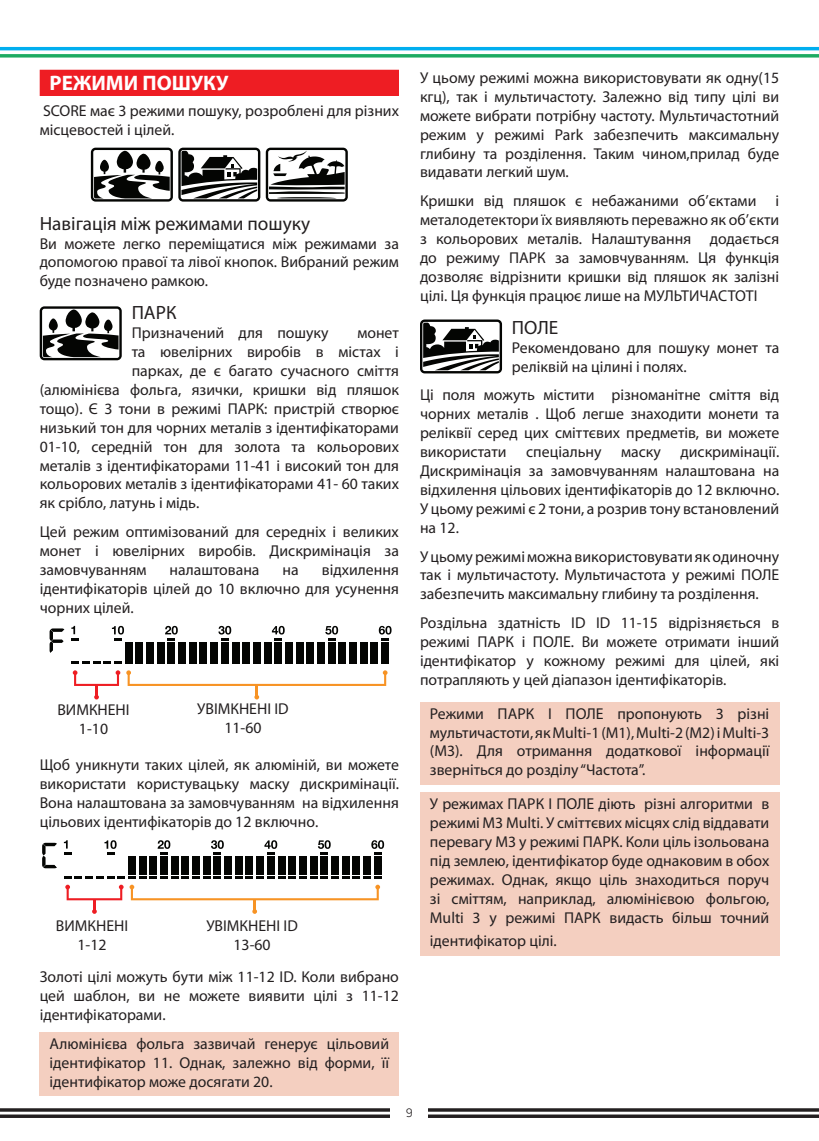
<style>
.page{position:relative;width:819px;height:1141px;background:#fff}
.page>*{position:absolute;margin:0;border:0;box-sizing:border-box;transform-origin:0 0}
.t1{font:700 21px "Myriad Pro";color:#fff}
.t2{font:19.25px "Myriad Pro";color:#231f20}
.t3{font:15.75px/18.9px "Myriad Pro";color:#231f20;text-align:justify}
.t4{font:12.25px "Lintel";color:#231f20}
</style>
<div class="page">
<svg style="left:0;top:47px;width:819px;height:11px"></svg>
<svg style="left:0;top:1108px;width:819px;height:10px"></svg>
<div style="left:390px;top:1107px;width:38px;height:13px;background:#fff"></div>
<div style="left:40px;top:70px;width:359px;height:26px;background:#ee1d23"></div>
<div style="left:40px;top:1032px;width:359px;height:64px;background:#f4cfc0"></div>
<svg style="left:266px;top:148px;width:82px;height:54px"></svg>
<svg style="left:91px;top:148px;width:169px;height:54px"></svg>
<svg style="left:40px;top:306px;width:82px;height:54px"></svg>
<svg style="left:49px;top:626px;width:342px;height:73px"></svg>
<svg style="left:42px;top:840px;width:342px;height:74px"></svg>
<div style="left:420px;top:702px;width:359px;height:82px;background:#f4cfc0"></div>
<div style="left:420px;top:792px;width:359px;height:163px;background:#f4cfc0"></div>
<svg style="left:420px;top:319px;width:82px;height:54px"></svg>
<h1 class="t1" style="left:50px;top:70px;width:180px">РЕЖИМИ ПОШУКУ</h1>
<p class="t3" style="left:40px;top:101px;width:361px">SCORE має 3 режими пошуку, розроблені для різних місцевостей і цілей.</p>
<p class="t2" style="left:40px;top:211px;width:272px">Навігація між режимами пошуку</p>
<p class="t3" style="left:40px;top:234px;width:361px">Ви можете легко переміщатися між режимами за допомогою правої та лівої кнопок. Вибраний режим буде позначено рамкою.</p>
<p class="t2" style="left:132px;top:301px;width:46px">ПАРК</p>
<p class="t3" style="left:132px;top:323px;width:198px">Призначений для пошуку</p>
<p class="t3" style="left:357px;top:323px;width:43px">монет</p>
<p class="t3" style="left:132px;top:342px;width:269px">та ювелірних виробів в містах і</p>
<p class="t3" style="left:132px;top:361px;width:269px">парках, де є багато сучасного сміття</p>
<p class="t3" style="left:40px;top:380px;width:361px">(алюмінієва фольга, язички, кришки від пляшок</p>
<p class="t3" style="left:40px;top:399px;width:361px">тощо). Є 3 тони в режимі ПАРК: пристрій створює</p>
<p class="t3" style="left:40px;top:418px;width:361px">низький тон для чорних металів з ідентифікаторами</p>
<p class="t3" style="left:40px;top:437px;width:361px">01-10, середній тон для золота та кольорових</p>
<p class="t3" style="left:40px;top:456px;width:361px">металів з ідентифікаторами 11-41 і високий тон для</p>
<p class="t3" style="left:40px;top:474px;width:361px">кольорових металів з ідентифікаторами 41- 60 таких</p>
<p class="t3" style="left:40px;top:493px;width:161px">як срібло, латунь і мідь.</p>
<p class="t3" style="left:40px;top:522px;width:361px">Цей режим оптимізований для середніх і великих монет і ювелірних виробів. Дискримінація за замовчуванням</p>
<p class="t3" style="left:40px;top:560px;width:361px;text-indent:282px">відхилення ідентифікаторів цілей до 10 включно для усунення чорних цілей.</p>
<p class="t3" style="left:170px;top:560px;width:91px">налаштована</p>
<p class="t3" style="left:282px;top:560px;width:18px">на</p>
<p class="t3" style="left:57px;top:700px;width:74px;text-align:center">ВИМКНЕНІ<br>1-10</p>
<p class="t3" style="left:197px;top:699px;width:93px;text-align:center">УВІМКНЕНІ ID<br>11-60</p>
<p class="t3" style="left:40px;top:755px;width:361px">Щоб уникнути таких цілей, як алюміній, ви можете використати користувацьку маску дискримінації.<br>Вона налаштована за замовчуванням на відхилення цільових ідентифікаторів до 12 включно.</p>
<p class="t3" style="left:56px;top:916px;width:74px;text-align:center">ВИМКНЕНІ<br>1-12</p>
<p class="t3" style="left:206px;top:916px;width:93px;text-align:center">УВІМКНЕНІ ID<br>13-60</p>
<p class="t3" style="left:40px;top:967px;width:361px">Золоті цілі можуть бути між 11-12 ID. Коли вибрано цей шаблон, ви не можете виявити цілі з 11-12 ідентифікаторами.</p>
<p class="t3" style="left:50px;top:1034px;width:341px">Алюмінієва фольга зазвичай генерує цільовий ідентифікатор 11. Однак, залежно від форми, її ідентифікатор може досягати 20.</p>
<p class="t3" style="left:420px;top:68px;width:361px">У цьому режимі можна використовувати як одну(15 кгц), так і мультичастоту. Залежно від типу цілі ви можете вибрати потрібну частоту. Мультичастотний режим у режимі Park забезпечить максимальну глибину та розділення. Таким чином,прилад буде видавати легкий шум.</p>
<p class="t3" style="left:420px;top:191px;width:361px">Кришки від пляшок є небажаними об’єктами і металодетектори їх виявляють переважно як об’єкти з кольорових металів. Налаштування додається до режиму ПАРК за замовчуванням. Ця функція дозволяє відрізнити кришки від пляшок як залізні цілі. Ця функція працює лише на МУЛЬТИЧАСТОТІ</p>
<p class="t2" style="left:512px;top:315px;width:48px">ПОЛЕ</p>
<p class="t3" style="left:512px;top:338px;width:269px">Рекомендовано для пошуку монет та реліквій на цілині і полях.</p>
<p class="t3" style="left:420px;top:385px;width:361px">Ці поля можуть містити різноманітне сміття від чорних металів . Щоб легше знаходити монети та реліквії серед цих сміттєвих предметів, ви можете використати спеціальну маску дискримінації.<br>Дискримінація за замовчуванням налаштована на відхилення цільових ідентифікаторів до 12 включно.<br>У цьому режимі є 2 тони, а розрив тону встановлений на 12.</p>
<p class="t3" style="left:420px;top:547px;width:361px">У цьому режимі можна використовувати як одиночну так і мультичастоту. Мультичастота у режимі ПОЛЕ забезпечить максимальну глибину та розділення.</p>
<p class="t3" style="left:420px;top:613px;width:361px">Роздільна здатність ID ID 11-15 відрізняється в режимі ПАРК і ПОЛЕ. Ви можете отримати інший ідентифікатор у кожному режимі для цілей, які потрапляють у цей діапазон ідентифікаторів.</p>
<p class="t3" style="left:430px;top:704px;width:341px">Режими ПАРК І ПОЛЕ пропонують 3 різні мультичастоти, як Multi-1 (M1), Multi-2 (M2) і Multi-3 (M3). Для отримання додаткової інформації зверніться до розділу “Частота”.</p>
<p class="t3" style="left:430px;top:794px;width:341px">У режимах ПАРК І ПОЛЕ діють різні алгоритми в режимі M3 Multi. У сміттєвих місцях слід віддавати перевагу M3 у режимі ПАРК. Коли ціль ізольована під землею, ідентифікатор буде однаковим в обох режимах. Однак, якщо ціль знаходиться поруч зі сміттям, наприклад, алюмінієвою фольгою, Multi 3 у режимі ПАРК видасть більш точний</p>
<p class="t3" style="left:430px;top:931px;width:128px">ідентифікатор цілі.</p>
<p class="t4" style="left:406px;top:1104px;width:9px">9</p>
</div>
